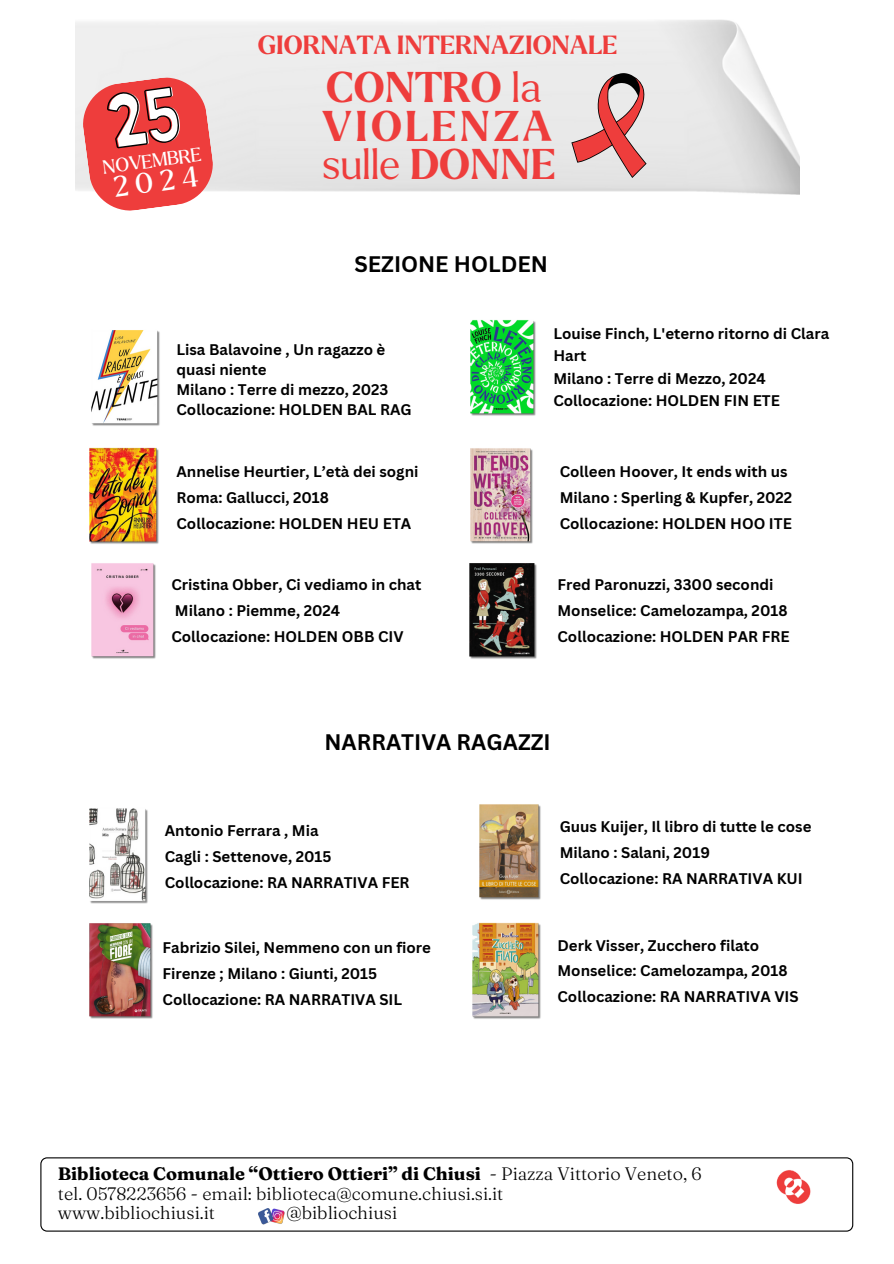
<style>
.page{position:relative;width:894px;height:1264px;background:#fff}
.page>*{position:absolute;margin:0;border:0;box-sizing:border-box;transform-origin:0 0}
.t1{font:700 41.85px/38.2px "Larken";letter-spacing:.08em;color:#ee3d3c}
.t2{font:28.05px "Larken";color:#fff}
.t3{font:700 25.65px "Larken";color:#ee3d3c}
.t4{font:700 21.9px "Canva Sans";color:#000}
.t5{font:18.75px "Larken";color:#fff}
.t6{font:300 18px/19.2px "Fraunces 9 pt";color:#000}
.t7{font:700 15px/22.5px "Canva Sans";color:#000}
.s1{font-weight:300}
.s2{font-weight:700}
</style>
<div class="page">
<svg style="left:80px;top:75px;width:135px;height:136px"></svg>
<svg style="left:571px;top:73px;width:75px;height:105px;background:#d6a2a2"></svg>
<img style="left:89px;top:448px;width:70px;height:96px">
<svg style="left:40px;top:1157px;width:813px;height:74px"></svg>
<img style="left:258px;top:1208px;width:26px;height:16px">
<img style="left:766px;top:1164px;width:61px;height:64px">
<img style="left:91px;top:330px;width:69px;height:96px">
<img style="left:470px;top:320px;width:66px;height:96px">
<img style="left:470px;top:448px;width:63px;height:96px">
<img style="left:469px;top:563px;width:68px;height:96px">
<img style="left:91px;top:563px;width:65px;height:96px">
<img style="left:89px;top:808px;width:59px;height:96px">
<img style="left:89px;top:923px;width:64px;height:96px">
<img style="left:472px;top:922px;width:69px;height:97px">
<img style="left:479px;top:804px;width:62px;height:96px">
<p class="t5" style="left:101px;top:158px;width:101px;rotate:-8deg">NOVEMBRE</p>
<h3 class="t2" style="left:111px;top:174px;width:86px;rotate:-8deg">2024</h3>
<h2 class="t3" style="left:258px;top:33px;width:361px">GIORNATA INTERNAZIONALE</h2>
<p class="t1" style="left:322px;top:70px;width:235px">CONTRO <span class="s1">la<br></span>VIOLENZA <span class="s1">sulle</span> DONNE</p>
<p class="t4" style="left:354px;top:249px;width:195px">SEZIONE HOLDEN</p>
<p class="t7" style="left:176px;top:337px;width:210px">Lisa Balavoine , Un ragazzo è</p>
<p class="t7" style="left:176px;top:358px;width:91px">quasi niente</p>
<p class="t7" style="left:176px;top:378px;width:213px">Milano : Terre di mezzo, 2023</p>
<h5 class="t7" style="left:176px;top:398px;width:237px">Collocazione: HOLDEN BAL RAG</h5>
<p class="t7" style="left:176px;top:460px;width:243px">Annelise Heurtier, L’età dei sogni</p>
<p class="t7" style="left:176px;top:486px;width:154px">Roma: Gallucci, 2018</p>
<p class="t7" style="left:176px;top:512px;width:236px">Collocazione: HOLDEN HEU ETA</p>
<p class="t7" style="left:171px;top:573px;width:251px">Cristina Obber, Ci vediamo in chat</p>
<p class="t7" style="left:175px;top:598px;width:167px">Milano : Piemme, 2024</p>
<p class="t7" style="left:171px;top:624px;width:233px">Collocazione: HOLDEN OBB CIV</p>
<p class="t7" style="left:553px;top:321px;width:277px">Louise Finch, L'eterno ritorno di Clara<br>Hart</p>
<p class="t7" style="left:553px;top:366px;width:214px">Milano : Terre di Mezzo, 2024</p>
<p class="t7" style="left:553px;top:389px;width:228px">Collocazione: HOLDEN FIN ETE</p>
<p class="t7" style="left:559px;top:460px;width:229px">Colleen Hoover, It ends with us</p>
<p class="t7" style="left:559px;top:486px;width:234px">Milano : Sperling &amp; Kupfer, 2022</p>
<p class="t7" style="left:559px;top:512px;width:233px">Collocazione: HOLDEN HOO ITE</p>
<p class="t7" style="left:557px;top:573px;width:217px">Fred Paronuzzi, 3300 secondi</p>
<p class="t7" style="left:557px;top:599px;width:231px">Monselice: Camelozampa, 2018</p>
<p class="t7" style="left:557px;top:625px;width:233px">Collocazione: HOLDEN PAR FRE</p>
<p class="t4" style="left:324px;top:727px;width:227px">NARRATIVA RAGAZZI</p>
<p class="t7" style="left:165px;top:818px;width:155px">Antonio Ferrara , Mia</p>
<p class="t7" style="left:165px;top:844px;width:168px">Cagli : Settenove, 2015</p>
<p class="t7" style="left:165px;top:870px;width:246px">Collocazione: RA NARRATIVA FER</p>
<p class="t7" style="left:162px;top:936px;width:270px">Fabrizio Silei, Nemmeno con un fiore</p>
<p class="t7" style="left:162px;top:962px;width:216px">Firenze ; Milano : Giunti, 2015</p>
<p class="t7" style="left:162px;top:988px;width:241px">Collocazione: RA NARRATIVA SIL</p>
<p class="t7" style="left:559px;top:815px;width:253px">Guus Kuijer, Il libro di tutte le cose</p>
<p class="t7" style="left:559px;top:840px;width:152px">Milano : Salani, 2019</p>
<p class="t7" style="left:559px;top:866px;width:244px">Collocazione: RA NARRATIVA KUI</p>
<p class="t7" style="left:557px;top:933px;width:203px">Derk Visser, Zucchero filato</p>
<p class="t7" style="left:557px;top:959px;width:231px">Monselice: Camelozampa, 2018</p>
<p class="t7" style="left:557px;top:985px;width:243px">Collocazione: RA NARRATIVA VIS</p>
<h1 class="t6" style="left:58px;top:1164px;width:645px"><span class="s2">Biblioteca Comunale “Ottiero Ottieri” di Chiusi</span> - Piazza Vittorio Veneto, 6 tel. 0578223656 - email: biblioteca@comune.chiusi.si.it<br>www.bibliochiusi.it</h1>
<h1 class="t6" style="left:286px;top:1202px;width:112px">@bibliochiusi</h1>
</div>
